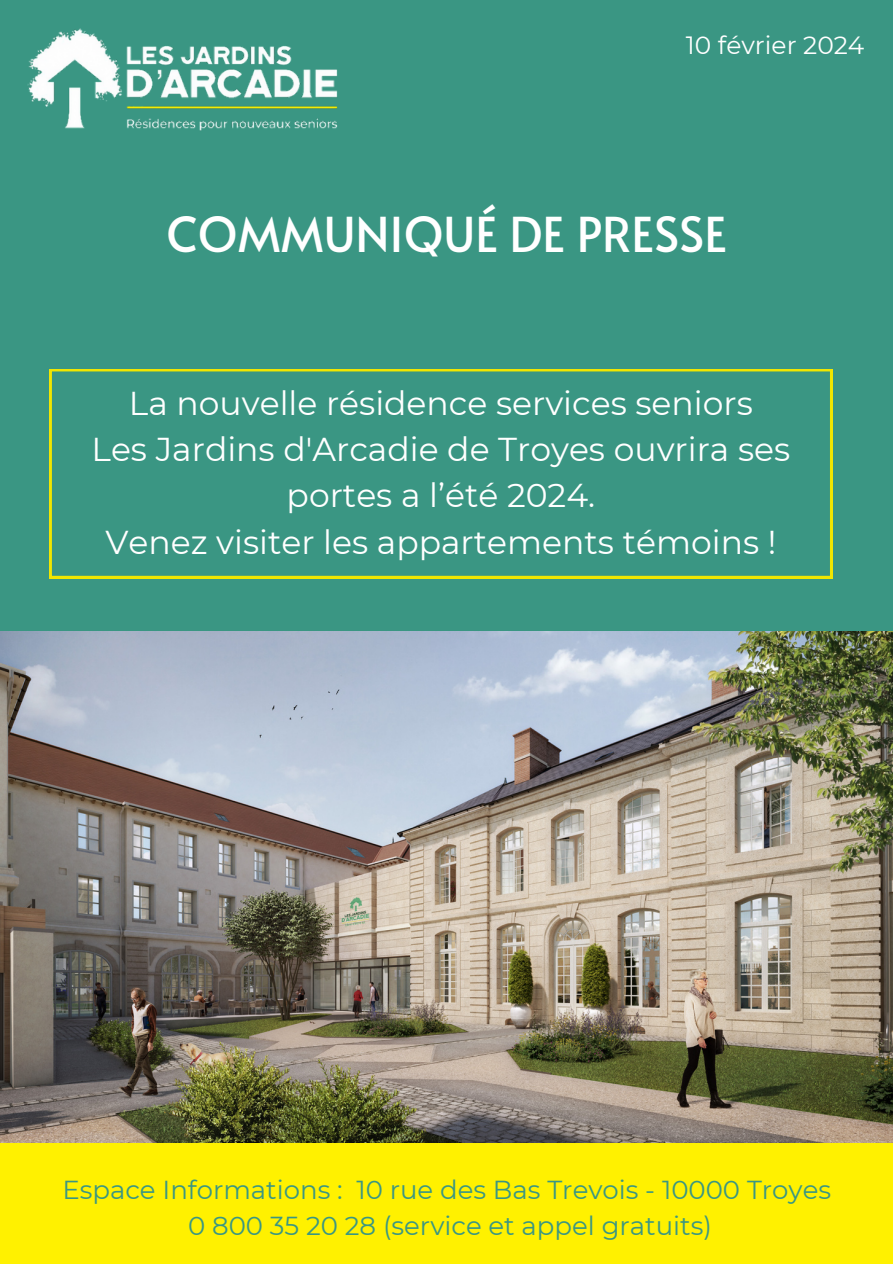
<style>
.page{position:relative;width:893px;height:1264px;background:#fff}
.page>*{position:absolute;margin:0;border:0;box-sizing:border-box;transform-origin:0 0}
.t1{font:48px "Alata";color:#fff}
.t2{font:33px/46.2px "Montserrat";color:#fff;text-align:center}
.t3{font:25.95px "Montserrat";color:#3a9683}
.t4{font:24.9px "Montserrat";color:#fff}
</style>
<div class="page">
<div style="left:0;top:0;width:892px;height:1263px;background:#fff100"></div>
<img style="left:0;top:0;width:892px;height:1142px">
<img style="left:16px;top:17px;width:334px;height:132px">
<div style="left:50px;top:369px;width:782px;height:209px;background:#3a9683"></div>
<h1 class="t4" style="left:686px;top:29px;width:180px">10 février 2024</h1>
<h2 class="t1" style="left:167px;top:199px;width:561px">COMMUNIQUÉ DE PRESSE</h2>
<p class="t2" style="left:92px;top:380px;width:700px">La nouvelle résidence services seniors<br>Les Jardins d'Arcadie de Troyes ouvrira ses portes a l’été 2024.<br>Venez visiter les appartements témoins !</p>
<p class="t3" style="left:62px;top:1173px;width:770px">Espace Informations : 10 rue des Bas Trevois - 10000 Troyes</p>
<p class="t3" style="left:188px;top:1209px;width:525px">0 800 35 20 28 (service et appel gratuits)</p>
</div>
